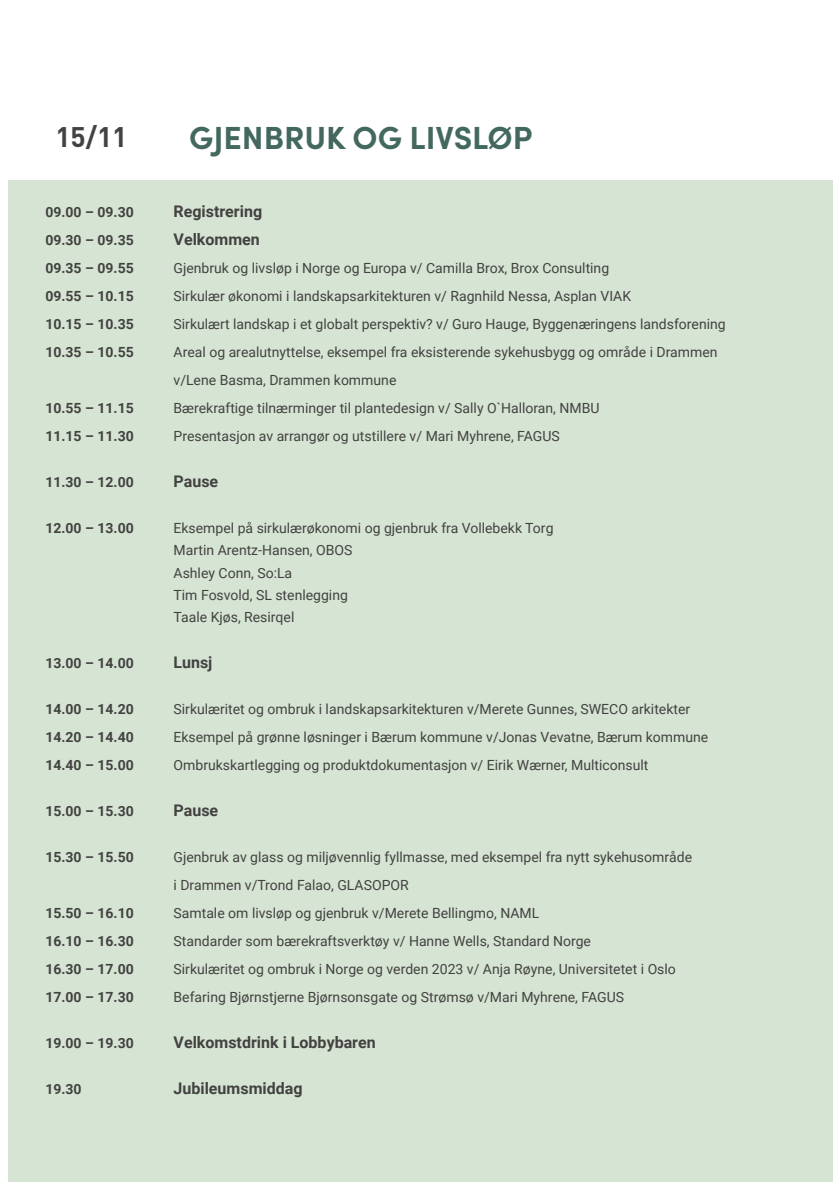
<style>
.page{position:relative;width:840px;height:1191px;background:#fff}
.page>*{position:absolute;margin:0;border:0;box-sizing:border-box;transform-origin:0 0}
.t1{font:700 32px "Sofia Pro";color:#43685f}
.t2{font:700 28px "DINOT";color:#424241}
.t3{font:700 16px "Roboto";color:#424241}
.t4{font:14px/22px "Roboto";color:#424241}
.t5{font:700 14px "Roboto";color:#424241}
</style>
<div class="page">
<div style="left:8px;top:180px;width:823px;height:1001px;background:#d6e4d3"></div>
<h2 class="t2" style="left:55px;top:119px;width:74px">15/11</h2>
<h1 class="t1" style="left:189px;top:113px;width:344px">GJENBRUK OG LIVSLØP</h1>
<p class="t5" style="left:45px;top:203px;width:90px">09.00 – 09.30</p>
<p class="t3" style="left:173px;top:200px;width:90px">Registrering</p>
<p class="t5" style="left:45px;top:231px;width:90px">09.30 – 09.35</p>
<p class="t3" style="left:173px;top:228px;width:88px">Velkommen</p>
<p class="t5" style="left:45px;top:259px;width:90px">09.35 – 09.55</p>
<p class="t4" style="left:173px;top:257px;width:437px">Gjenbruk og livsløp i Norge og Europa v/ Camilla Brox, Brox Consulting</p>
<p class="t5" style="left:45px;top:287px;width:90px">09.55 – 10.15</p>
<p class="t4" style="left:173px;top:285px;width:459px">Sirkulær økonomi i landskapsarkitekturen v/ Ragnhild Nessa, Asplan VIAK</p>
<p class="t5" style="left:45px;top:315px;width:90px">10.15 – 10.35</p>
<p class="t4" style="left:173px;top:313px;width:553px">Sirkulært landskap i et globalt perspektiv? v/ Guro Hauge, Byggenæringens landsforening</p>
<p class="t5" style="left:45px;top:343px;width:90px">10.35 – 10.55</p>
<p class="t4" style="left:173px;top:338px;width:545px;line-height:28px">Areal og arealutnyttelse, eksempel fra eksisterende sykehusbygg og område i Drammen v/Lene Basma, Drammen kommune</p>
<p class="t5" style="left:45px;top:399px;width:90px">10.55 – 11.15</p>
<p class="t4" style="left:173px;top:397px;width:427px">Bærekraftige tilnærminger til plantedesign v/ Sally O`Halloran, NMBU</p>
<p class="t5" style="left:45px;top:427px;width:90px">11.15 – 11.30</p>
<p class="t4" style="left:173px;top:425px;width:387px">Presentasjon av arrangør og utstillere v/ Mari Myhrene, FAGUS</p>
<p class="t5" style="left:45px;top:473px;width:90px">11.30 – 12.00</p>
<p class="t3" style="left:173px;top:470px;width:46px">Pause</p>
<p class="t5" style="left:45px;top:519px;width:90px">12.00 – 13.00</p>
<p class="t4" style="left:173px;top:517px;width:381px">Eksempel på sirkulærøkonomi og gjenbruk fra Vollebekk Torg<br>Martin Arentz-Hansen, OBOS<br>Ashley Conn, So:La<br>Tim Fosvold, SL stenlegging<br>Taale Kjøs, Resirqel</p>
<p class="t5" style="left:45px;top:652px;width:90px">13.00 – 14.00</p>
<p class="t3" style="left:173px;top:650px;width:40px">Lunsj</p>
<p class="t5" style="left:45px;top:699px;width:90px">14.00 – 14.20</p>
<p class="t4" style="left:173px;top:697px;width:518px">Sirkulæritet og ombruk i landskapsarkitekturen v/Merete Gunnes, SWECO arkitekter</p>
<p class="t5" style="left:45px;top:727px;width:90px">14.20 – 14.40</p>
<p class="t4" style="left:173px;top:725px;width:536px">Eksempel på grønne løsninger i Bærum kommune v/Jonas Vevatne, Bærum kommune</p>
<p class="t5" style="left:45px;top:755px;width:90px">14.40 – 15.00</p>
<p class="t4" style="left:173px;top:753px;width:476px">Ombrukskartlegging og produktdokumentasjon v/ Eirik Wærner, Multiconsult</p>
<p class="t5" style="left:45px;top:801px;width:90px">15.00 – 15.30</p>
<p class="t3" style="left:173px;top:798px;width:46px">Pause</p>
<p class="t5" style="left:45px;top:847px;width:90px">15.30 – 15.50</p>
<p class="t4" style="left:173px;top:842px;width:519px;line-height:28px">Gjenbruk av glass og miljøvennlig fyllmasse, med eksempel fra nytt sykehusområde i Drammen v/Trond Falao, GLASOPOR</p>
<p class="t5" style="left:45px;top:903px;width:90px">15.50 – 16.10</p>
<p class="t4" style="left:173px;top:901px;width:367px">Samtale om livsløp og gjenbruk v/Merete Bellingmo, NAML</p>
<p class="t5" style="left:45px;top:931px;width:90px">16.10 – 16.30</p>
<p class="t4" style="left:173px;top:929px;width:419px">Standarder som bærekraftsverktøy v/ Hanne Wells, Standard Norge</p>
<p class="t5" style="left:45px;top:959px;width:90px">16.30 – 17.00</p>
<p class="t4" style="left:173px;top:957px;width:503px">Sirkulæritet og ombruk i Norge og verden 2023 v/ Anja Røyne, Universitetet i Oslo</p>
<p class="t5" style="left:45px;top:987px;width:90px">17.00 – 17.30</p>
<p class="t4" style="left:173px;top:985px;width:452px">Befaring Bjørnstjerne Bjørnsonsgate og Strømsø v/Mari Myhrene, FAGUS</p>
<p class="t5" style="left:45px;top:1033px;width:90px">19.00 – 19.30</p>
<p class="t3" style="left:173px;top:1030px;width:204px">Velkomstdrink i Lobbybaren</p>
<p class="t5" style="left:45px;top:1079px;width:38px">19.30</p>
<p class="t3" style="left:173px;top:1076px;width:130px">Jubileumsmiddag</p>
</div>
